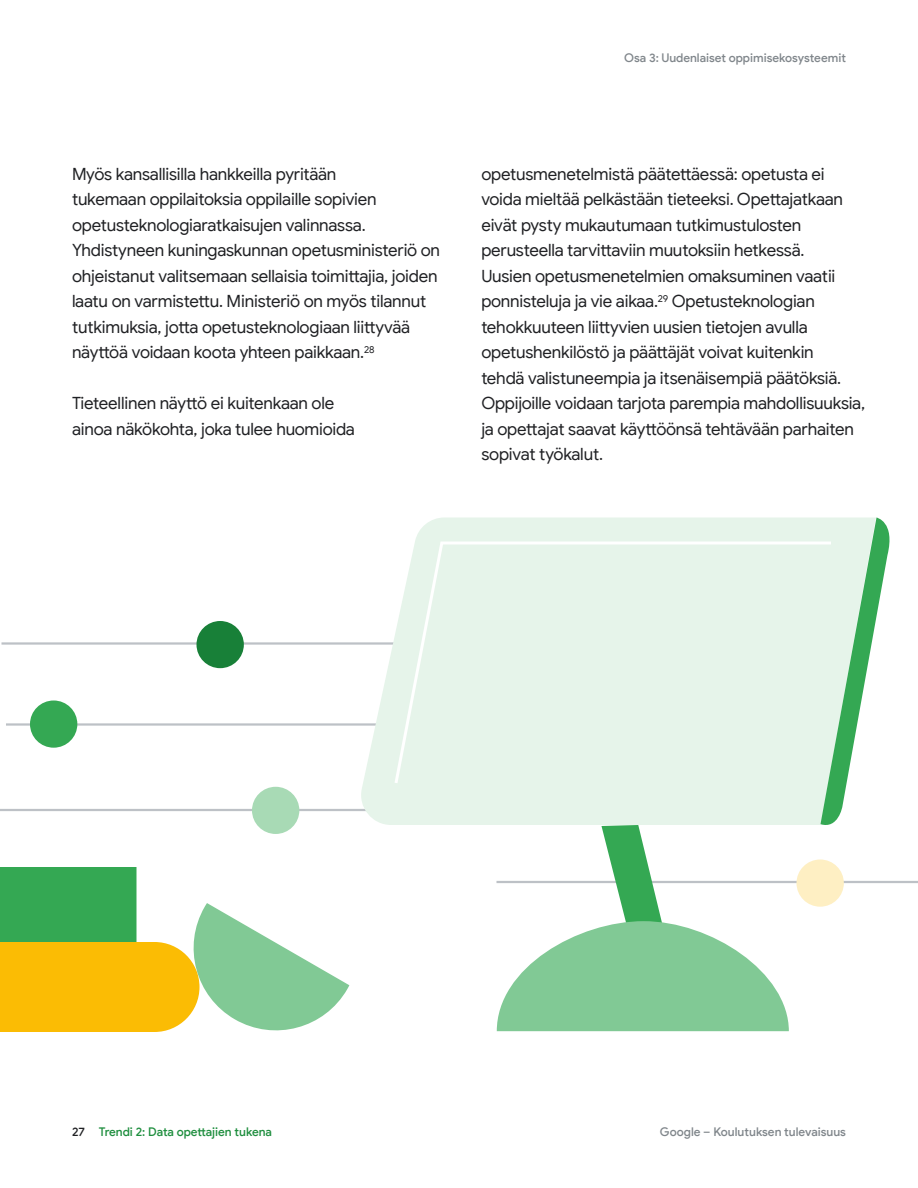
<style>
.page{position:relative;width:918px;height:1188px;background:#fff}
.page>*{position:absolute;margin:0;border:0;box-sizing:border-box;transform-origin:0 0}
.t1{font:16.8px/25.5px "Google Sans";letter-spacing:-.01em;color:#202124}
.t2{font:500 12px "Google Sans Display";color:#80868b}
.t3{font:500 12px "Google Sans Display";color:#1e8e3e}
.t4{font:500 12px "Google Sans Display";color:#202124}
</style>
<div class="page">
<hr style="left:0;top:809px;width:598px;height:2px;background:#bdc1c6">
<hr style="left:6px;top:723px;width:381px;height:3px;background:#bdc1c6">
<div style="left:30px;top:700px;width:47px;height:48px;background:#34a853;border-radius:50%"></div>
<div style="left:252px;top:787px;width:47px;height:47px;background:#a8dab5;border-radius:50%"></div>
<hr style="left:2px;top:642px;width:402px;height:3px;background:#bdc1c6">
<hr style="left:496px;top:881px;width:422px;height:2px;background:#bdc1c6">
<div style="left:196px;top:621px;width:48px;height:47px;background:#188038;border-radius:50%"></div>
<div style="left:796px;top:860px;width:48px;height:47px;background:#feefc3;border-radius:50%"></div>
<svg style="left:358px;top:518px;width:462px;height:307px;fill:#e6f4ea"></svg>
<div style="left:392px;top:540px;width:428px;height:247px;background:#e6f4ea"></div>
<svg style="left:820px;top:518px;width:70px;height:307px"></svg>
<svg style="left:0;top:867px;width:349px;height:165px"></svg>
<svg style="left:497px;top:825px;width:292px;height:206px"></svg>
<p class="t1" style="left:72px;top:161px;width:370px">Myös kansallisilla hankkeilla pyritään<br>tukemaan oppilaitoksia oppilaille sopivien opetusteknologiaratkaisujen valinnassa.<br>Yhdistyneen kuningaskunnan opetusministeriö on ohjeistanut valitsemaan sellaisia toimittajia, joiden laatu on varmistettu. Ministeriö on myös tilannut tutkimuksia, jotta opetusteknologiaan liittyvää näyttöä voidaan koota yhteen paikkaan.<sup>28</sup></p>
<p class="t1" style="left:72px;top:391px;width:284px">Tieteellinen näyttö ei kuitenkaan ole ainoa näkökohta, joka tulee huomioida</p>
<p class="t2" style="left:624px;top:50px;width:223px">Osa 3: Uudenlaiset oppimisekosysteemit</p>
<p class="t1" style="left:481px;top:161px;width:385px">opetusmenetelmistä päätettäessä: opetusta ei voida mieltää pelkästään tieteeksi. Opettajatkaan eivät pysty mukautumaan tutkimustulosten perusteella tarvittaviin muutoksiin hetkessä.<br>Uusien opetusmenetelmien omaksuminen vaatii ponnisteluja ja vie aikaa.<sup>29</sup> Opetusteknologian tehokkuuteen liittyvien uusien tietojen avulla opetushenkilöstö ja päättäjät voivat kuitenkin<br>tehdä valistuneempia ja itsenäisempiä päätöksiä.<br>Oppijoille voidaan tarjota parempia mahdollisuuksia, ja opettajat saavat käyttöönsä tehtävään parhaiten sopivat työkalut.</p>
<p class="t4" style="left:72px;top:1124px;width:14px">27</p>
<p class="t3" style="left:99px;top:1124px;width:175px">Trendi 2: Data opettajien tukena</p>
<p class="t2" style="left:660px;top:1124px;width:188px">Google – Koulutuksen tulevaisuus</p>
</div>
